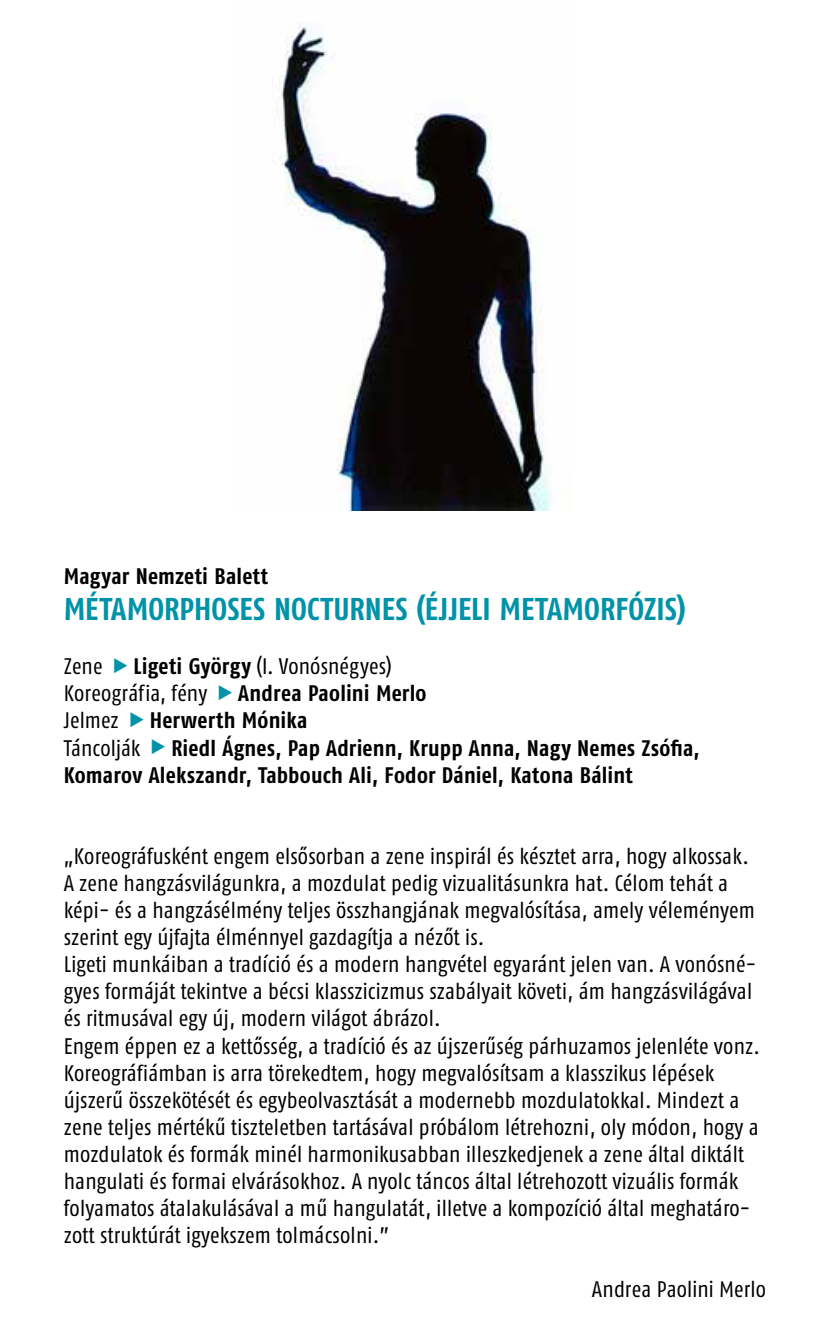
<style>
.page{position:relative;width:830px;height:1340px;background:#fff}
.page>*{position:absolute;margin:0;border:0;box-sizing:border-box;transform-origin:0 0}
.t1{font:700 31.5px "Fago Co";letter-spacing:.005em;color:#0093a8}
.t2{font:condensed 22.5px/27px "Fago Pro";letter-spacing:.01em;color:#000}
.t3{font:700 22.5px/27px "Fago Co";letter-spacing:.01em;color:#000}
.s1{color:#0093a8}
.s2{font-family:"Fago Co";font-weight:700;font-stretch:normal}
.s3{font-family:"Fago Pro";font-weight:400;font-stretch:condensed}
</style>
<div class="page">
<img style="left:281px;top:23px;width:270px;height:487px">
<p class="t3" style="left:64px;top:562px;width:206px">Magyar Nemzeti Balett</p>
<h1 class="t1" style="left:64px;top:591px;width:623px">Métamorphoses Nocturn es (Éjj eli MetamorfÓzis)</h1>
<p class="t2" style="left:64px;top:653px;width:329px">Zene <span class="s1">◆</span> <span class="s2">Ligeti György</span> (I. Vonósnégyes)</p>
<p class="t3" style="left:64px;top:679px;width:637px"><span class="s3">Koreográfia, fény</span> <span class="s1">◆</span> Andrea Paolini Merlo<br><span class="s3">Jelmez</span> <span class="s1">◆</span> Herwerth Mónika<br><span class="s3">Táncolják</span> <span class="s1">◆</span> Riedl Ágnes, Pap Adrienn, Krupp Anna, Nagy Nemes Zsófia, Komarov Alekszandr, Tabbouch Ali, Fodor Dániel, Katona Bálint</p>
<p class="t2" style="left:64px;top:843px;width:697px">„Koreográfusként engem elsősorban a zene inspirál és késztet arra, hogy alkossak.<br>A zene hangzásvilágunkra, a mozdulat pedig vizualitásunkra hat. Célom tehát a képi- és a hangzásélmény teljes összhangjának megvalósítása, amely véleményem szerint egy újfajta élménnyel gazdagítja a nézőt is.<br>Ligeti munkáiban a tradíció és a modern hangvétel egyaránt jelen van. A vonósné&shy;gyes formáját tekintve a bécsi klasszicizmus szabályait követi, ám hangzásvilágával és ritmusával egy új, modern világot ábrázol.<br>Engem éppen ez a kettősség, a tradíció és az újszerűség párhuzamos jelenléte vonz.<br>Koreográfiámban is arra törekedtem, hogy megvalósítsam a klasszikus lépések újszerű összekötését és egybeolvasztását a modernebb mozdulatokkal. Mindezt a zene teljes mértékű tiszteletben tartásával próbálom létrehozni, oly módon, hogy a mozdulatok és formák minél harmonikusabban illeszkedjenek a zene által diktált hangulati és formai elvárásokhoz. A nyolc táncos által létrehozott vizuális formák folyamatos átalakulásával a mű hangulatát, illetve a kompozíció által meghatáro&shy;zott struktúrát igyekszem tolmácsolni.”</p>
<p class="t2" style="left:591px;top:1275px;width:176px">Andrea Paolini Merlo</p>
</div>
